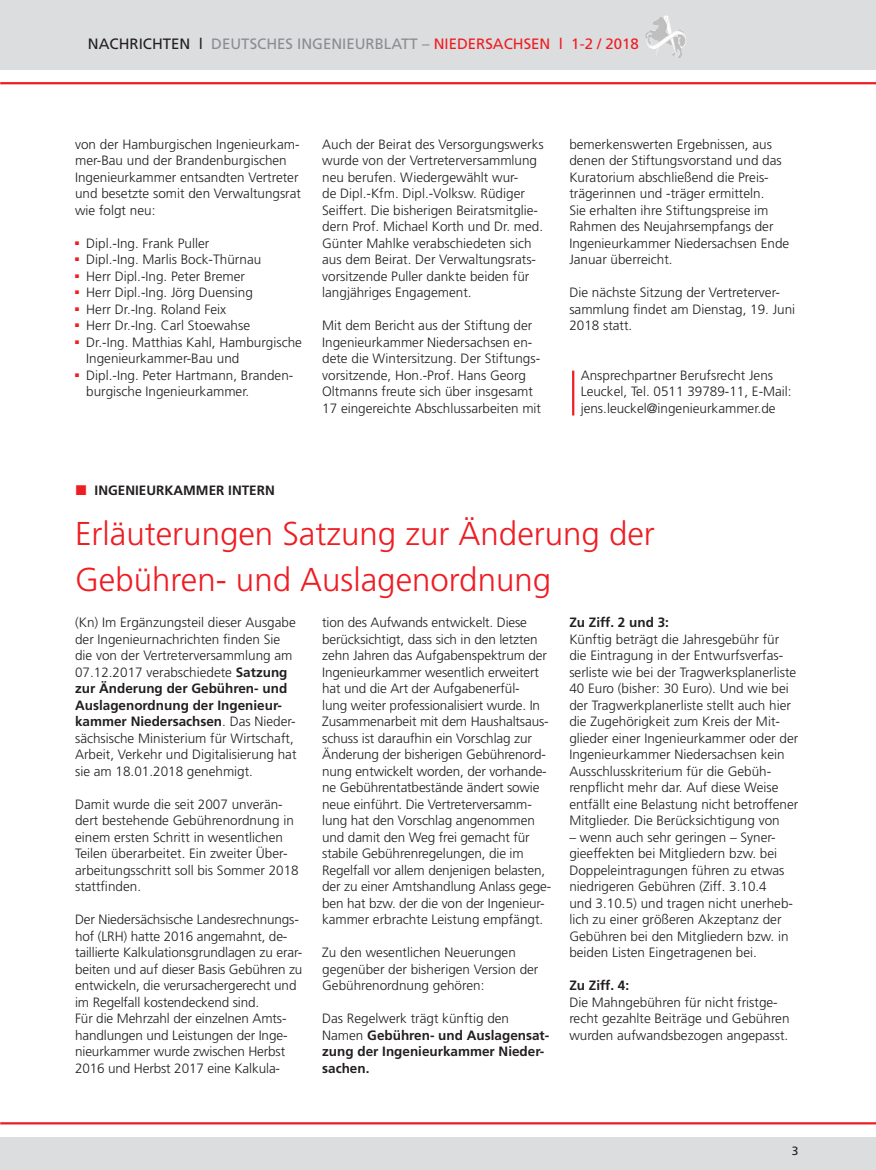
<style>
.page{position:relative;width:876px;height:1170px;background:#fff}
.page>*{position:absolute;margin:0;border:0;box-sizing:border-box;transform-origin:0 0}
.t1{font:300 33px/46.5px "Frutiger";color:#ee1d23}
.t2{font:15px "Frutiger";color:#8a8c8f}
.t3{font:300 13.5px/16.5px "Frutiger";color:#231f20}
.t4{font:700 13.5px/16.5px "Frutiger";color:#231f20}
.t5{font:12px "Frutiger";color:#231f20}
.s1{color:#231f20}
.s2{color:#ee1d23}
.s3{font-weight:700}
.s4{font-weight:300}
</style>
<div class="page">
<hr style="left:0;top:1136px;width:1px;height:34px;background:#dcdddf">
<hr style="left:0;top:0;width:1px;height:70px;background:#dcdddf">
<div style="left:1px;top:1136px;width:874px;height:34px;background:#dcdddf"></div>
<hr style="left:1px;top:1122px;width:874px;height:2px;background:#ee1d23">
<div style="left:1px;top:0;width:874px;height:70px;background:#dcdddf"></div>
<img style="left:647px;top:16px;width:18px;height:17px">
<hr style="left:1px;top:82px;width:874px;height:2px;background:#ee1d23">
<hr style="left:572px;top:371px;width:2px;height:44px;background:#ee1d23">
<p class="t2" style="left:88px;top:35px;width:552px"><span class="s1">NACHRICHTEN l</span> DEUTSCHES INGENIEURBLATT – <span class="s2">NIEDERSACHSEN l 1-2 / 2018</span></p>
<p class="t3" style="left:75px;top:136px;width:227px">von der Hamburgischen Ingenieurkam&shy;mer-Bau und der Brandenburgischen Ingenieurkammer entsandten Vertreter und besetzte somit den Verwaltungsrat wie folgt neu:</p>
<p class="t3" style="left:75px;top:235px;width:136px"><sup>■</sup> Dipl.-Ing. Frank Puller</p>
<p class="t3" style="left:75px;top:251px;width:188px"><sup>■</sup> Dipl.-Ing. Marlis Bock-Thürnau</p>
<p class="t3" style="left:75px;top:268px;width:171px"><sup>■</sup> Herr Dipl.-Ing. Peter Bremer</p>
<p class="t3" style="left:75px;top:284px;width:179px"><sup>■</sup> Herr Dipl.-Ing. Jörg Duensing</p>
<p class="t3" style="left:75px;top:301px;width:152px"><sup>■</sup> Herr Dr.-Ing. Roland Feix</p>
<p class="t3" style="left:75px;top:317px;width:176px"><sup>■</sup> Herr Dr.-Ing. Carl Stoewahse</p>
<p class="t3" style="left:86px;top:334px;width:217px;text-indent:-11px"><sup>■</sup> Dr.-Ing. Matthias Kahl, Hamburgische<br>Ingenieurkammer-Bau und</p>
<p class="t3" style="left:86px;top:367px;width:209px;text-indent:-11px"><sup>■</sup> Dipl.-Ing. Peter Hartmann, Branden&shy;burgische Ingenieurkammer.</p>
<p class="t3" style="left:322px;top:136px;width:223px">Auch der Beirat des Versorgungswerks wurde von der Vertreterversammlung neu berufen. Wiedergewählt wur-<br>de Dipl.-Kfm. Dipl.-Volksw. Rüdiger Seiffert. Die bisherigen Beiratsmitglie&shy;dern Prof. Michael Korth und Dr. med.<br>Günter Mahlke verabschiedeten sich aus dem Beirat. Der Verwaltungsrats&shy;vorsitzende Puller dankte beiden für langjähriges Engagement.</p>
<p class="t3" style="left:322px;top:317px;width:220px">Mit dem Bericht aus der Stiftung der Ingenieurkammer Niedersachsen en&shy;dete die Wintersitzung. Der Stiftungs&shy;vorsitzende, Hon.-Prof. Hans Georg Oltmanns freute sich über insgesamt 17 eingereichte Abschlussarbeiten mit</p>
<p class="t3" style="left:569px;top:136px;width:221px">bemerkenswerten Ergebnissen, aus denen der Stiftungsvorstand und das Kuratorium abschließend die Preis&shy;trägerinnen und -träger ermitteln.<br>Sie erhalten ihre Stiftungspreise im Rahmen des Neujahrsempfangs der Ingenieurkammer Niedersachsen Ende Januar überreicht.</p>
<p class="t3" style="left:569px;top:284px;width:227px">Die nächste Sitzung der Vertreterver&shy;sammlung findet am Dienstag, 19. Juni<br>2018 statt.</p>
<p class="t3" style="left:580px;top:367px;width:212px">Ansprechpartner Berufsrecht Jens<br>Leuckel, Tel. 0511 39789-11, E-Mail: jens.leuckel@ingenieurkammer.de</p>
<p class="t4" style="left:95px;top:482px;width:182px">INGENIEURKAMMER INTERN</p>
<h1 class="t1" style="left:75px;top:510px;width:581px">Erläuterungen Satzung zur Änderung der<br>Gebühren- und Auslagenordnung</h1>
<p class="t3" style="left:75px;top:614px;width:223px">(Kn) Im Ergänzungsteil dieser Ausgabe der Ingenieurnachrichten finden Sie die von der Vertreterversammlung am 07.12.2017 verabschiedete <span class="s3">Satzung zur Änderung der Gebühren- und Auslagenordnung der Ingenieur&shy;kammer Niedersachsen</span>. Das Nieder&shy;sächsische Ministerium für Wirtschaft, Arbeit, Verkehr und Digitalisierung hat sie am 18.01.2018 genehmigt.</p>
<p class="t3" style="left:75px;top:796px;width:225px">Damit wurde die seit 2007 unverän&shy;dert bestehende Gebührenordnung in einem ersten Schritt in wesentlichen Teilen überarbeitet. Ein zweiter Über&shy;arbeitungsschritt soll bis Sommer 2018 stattfinden.</p>
<p class="t3" style="left:75px;top:911px;width:229px">Der Niedersächsische Landesrechnungs&shy;hof (LRH) hatte 2016 angemahnt, de&shy;taillierte Kalkulationsgrundlagen zu erar&shy;beiten und auf dieser Basis Gebühren zu entwickeln, die verursachergerecht und im Regelfall kostendeckend sind.<br>Für die Mehrzahl der einzelnen Amts&shy;handlungen und Leistungen der Inge&shy;nieurkammer wurde zwischen Herbst 2016 und Herbst 2017 eine Kalkula-</p>
<p class="t4" style="left:569px;top:614px;width:101px">Zu Ziff. 2 und 3:</p>
<p class="t3" style="left:569px;top:631px;width:230px">Künftig beträgt die Jahresgebühr für die Eintragung in der Entwurfsverfas&shy;serliste wie bei der Tragwerksplanerliste 40 Euro (bisher: 30 Euro). Und wie bei der Tragwerkplanerliste stellt auch hier die Zugehörigkeit zum Kreis der Mit&shy;glieder einer Ingenieurkammer oder der Ingenieurkammer Niedersachsen kein Ausschlusskriterium für die Gebüh&shy;renpflicht mehr dar. Auf diese Weise entfällt eine Belastung nicht betroffener Mitglieder. Die Berücksichtigung von</p>
<p class="t3" style="left:569px;top:829px;width:225px">– wenn auch sehr geringen – Syner&shy;gieeffekten bei Mitgliedern bzw. bei Doppeleintragungen führen zu etwas niedrigeren Gebühren (Ziff. 3.10.4<br>und 3.10.5) und tragen nicht unerheb&shy;lich zu einer größeren Akzeptanz der Gebühren bei den Mitgliedern bzw. in beiden Listen Eingetragenen bei.</p>
<p class="t4" style="left:569px;top:977px;width:61px">Zu Ziff. 4:</p>
<p class="t3" style="left:569px;top:993px;width:222px">Die Mahngebühren für nicht fristge&shy;recht gezahlte Beiträge und Gebühren wurden aufwandsbezogen angepasst.</p>
<p class="t3" style="left:322px;top:614px;width:230px">tion des Aufwands entwickelt. Diese berücksichtigt, dass sich in den letzten zehn Jahren das Aufgabenspektrum der Ingenieurkammer wesentlich erweitert hat und die Art der Aufgabenerfül-<br>lung weiter professionalisiert wurde. In Zusammenarbeit mit dem Haushaltsaus&shy;schuss ist daraufhin ein Vorschlag zur Änderung der bisherigen Gebührenord&shy;nung entwickelt worden, der vorhande&shy;ne Gebührentatbestände ändert sowie neue einführt. Die Vertreterversamm&shy;lung hat den Vorschlag angenommen und damit den Weg frei gemacht für stabile Gebührenregelungen, die im Regelfall vor allem denjenigen belasten, der zu einer Amtshandlung Anlass gege&shy;ben hat bzw. der die von der Ingenieur&shy;kammer erbrachte Leistung empfängt.</p>
<p class="t3" style="left:322px;top:944px;width:218px">Zu den wesentlichen Neuerungen gegenüber der bisherigen Version der<br>Gebührenordnung gehören:</p>
<p class="t4" style="left:322px;top:1010px;width:229px"><span class="s4">Das Regelwerk trägt künftig den<br>Namen</span> Gebühren- und Auslagensat&shy;zung der Ingenieurkammer Nieder&shy;sachen.</p>
<p class="t5" style="left:791px;top:1144px;width:8px">3</p>
</div>
